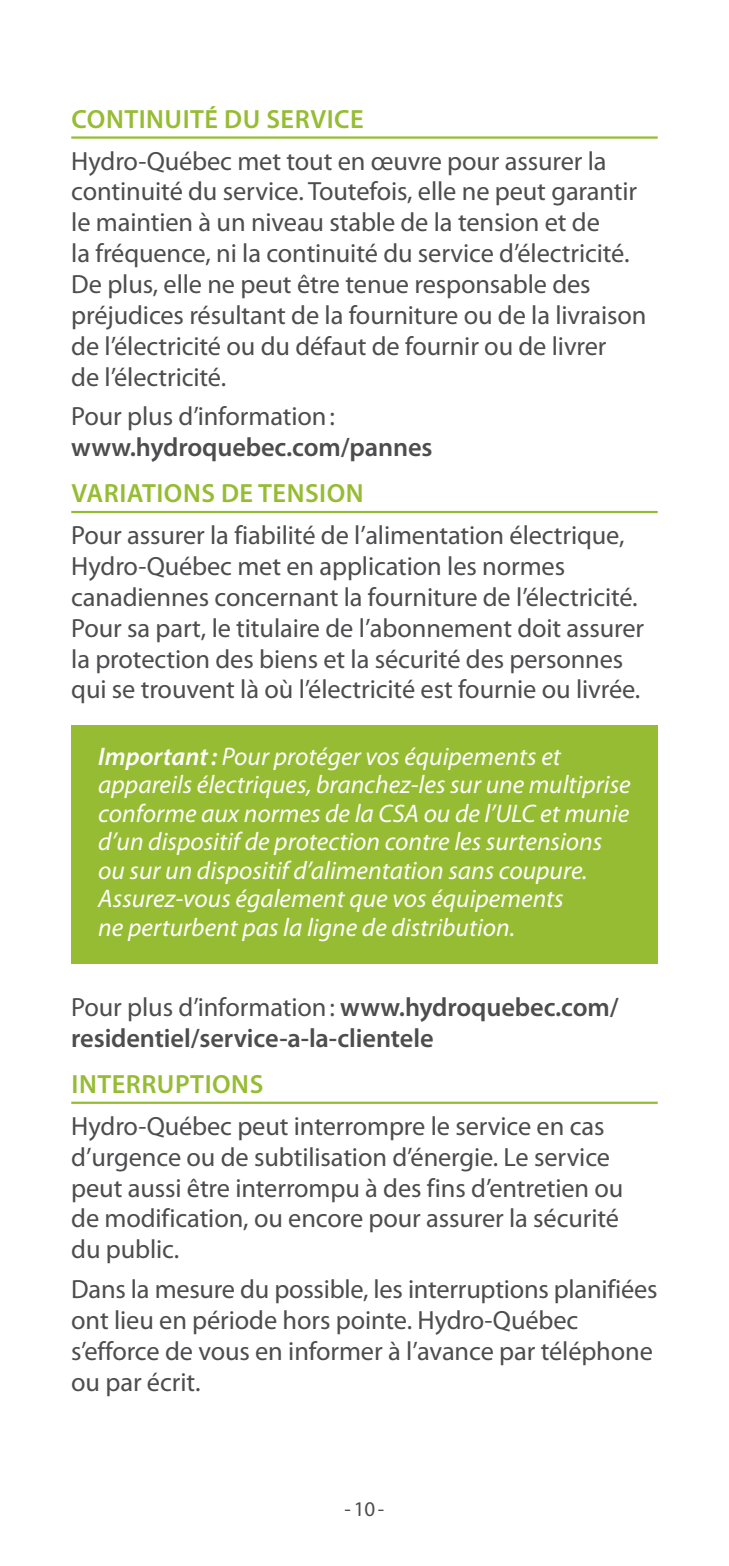
<style>
.page{position:relative;width:729px;height:1566px;background:#fff}
.page>*{position:absolute;margin:0;border:0;box-sizing:border-box;transform-origin:0 0}
._3_texte_courant_gri{font:26.4px/30.9px "Myriad Pro";letter-spacing:-.005em;color:#4d4d4f}
._3_texte_courant_gri-2{font:600 26.4px/30.9px "Myriad Pro";letter-spacing:-.005em;color:#4d4d4f}
._2_sous_titre_vert{font:600 26.4px "Myriad Pro";letter-spacing:.02em;color:#96bc33}
.t1{font:italic 25.5px/28.5px "Myriad Pro";color:#fff}
.t2{font:21px "Myriad Pro";color:#4d4d4f}
.s1{font-weight:400}
.s2{font-weight:600}
</style>
<div class="page">
<hr style="left:71px;top:136px;width:587px;height:3px;background:#96bc33">
<hr style="left:71px;top:511px;width:587px;height:2px;background:#96bc33">
<hr style="left:71px;top:1102px;width:587px;height:2px;background:#96bc33">
<div style="left:71px;top:725px;width:587px;height:239px;background:#96bc33"></div>
<p class="_2_sous_titre_vert" style="left:72px;top:104px;width:294px">CONTINUITÉ DU SERVICE</p>
<p class="_3_texte_courant_gri" style="left:71px;top:146px;width:577px">Hydro-Québec met tout en œuvre pour assurer la continuité du service. Toutefois, elle ne peut garantir le maintien à un niveau stable de la tension et de<br>la fréquence, ni la continuité du service d’électricité.<br>De plus, elle ne peut être tenue responsable des préjudices résultant de la fourniture ou de la livraison de l’électricité ou du défaut de fournir ou de livrer<br>de l’électricité.</p>
<p class="_3_texte_courant_gri-2" style="left:71px;top:401px;width:363px"><span class="s1">Pour plus d’information: </span>www.hydroquebec.com/pannes</p>
<p class="_2_sous_titre_vert" style="left:72px;top:479px;width:294px">VARIATIONS DE TENSION</p>
<p class="_3_texte_courant_gri" style="left:71px;top:520px;width:574px">Pour assurer la fiabilité de l’alimentation électrique, Hydro-Québec met en application les normes canadiennes concernant la fourniture de l’électricité.<br>Pour sa part, le titulaire de l’abonnement doit assurer la protection des biens et la sécurité des personnes qui se trouvent là où l’électricité est fournie ou livrée.</p>
<p class="t1" style="left:98px;top:743px;width:534px"><span class="s2">Important:</span> Pour protéger vos équipements et appareils électriques, branchez-les sur une multiprise conforme aux normes de la CSA ou de l’ULC et munie d’un dispositif de protection contre les surtensions ou sur un dispositif d’alimentation sans coupure.<br>Assurez-vous également que vos équipements<br>ne perturbent pas la ligne de distribution.</p>
<p class="_3_texte_courant_gri-2" style="left:71px;top:992px;width:549px"><span class="s1">Pour plus d’information:</span> www.hydroquebec.com/ residentiel/service-a-la-clientele</p>
<p class="_2_sous_titre_vert" style="left:72px;top:1070px;width:193px">INTERRUPTIONS</p>
<p class="_3_texte_courant_gri" style="left:71px;top:1111px;width:554px">Hydro-Québec peut interrompre le service en cas d’urgence ou de subtilisation d’énergie. Le service peut aussi être interrompu à des fins d’entretien ou de modification, ou encore pour assurer la sécurité du public.</p>
<p class="_3_texte_courant_gri" style="left:71px;top:1274px;width:588px">Dans la mesure du possible, les interruptions planifiées ont lieu en période hors pointe. Hydro-Québec s’efforce de vous en informer à l’avance par téléphone ou par écrit.</p>
<p class="t2" style="left:345px;top:1497px;width:41px">-10-</p>
</div>
